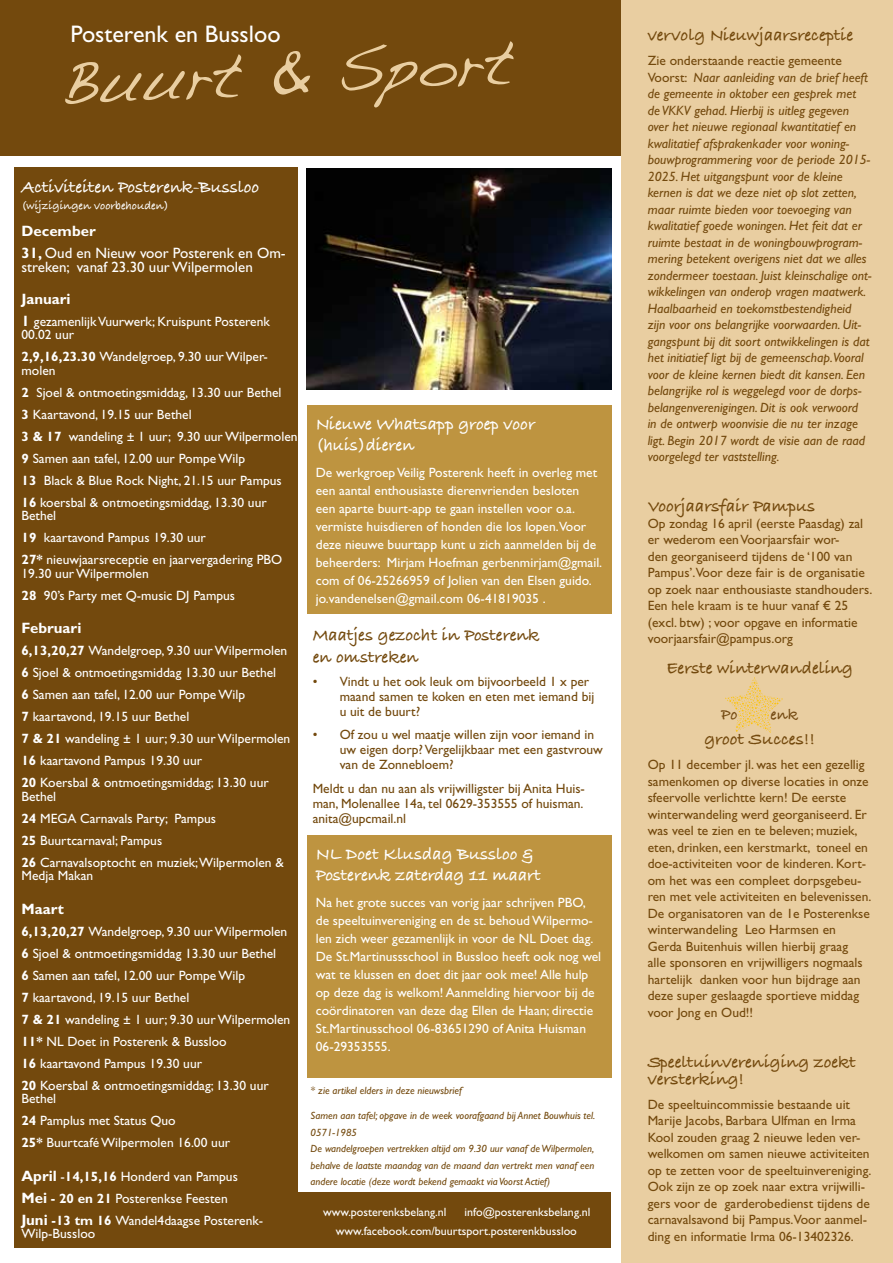
<style>
.page{position:relative;width:893px;height:1263px;background:#fff}
.page>*{position:absolute;margin:0;border:0;box-sizing:border-box;transform-origin:0 0}
.t1{font:63px "Handwriting Dakota";color:#e9cea1}
.t2{font:24px "Gill Sans Std";color:#fff}
.t3{font:18px/16.5px "Bradley Hand ITCTT Bold";color:#73490d}
.t4{font:18px/21.6px "Bradley Hand ITCTT Bold";color:#fff}
.t5{font:700 16.5px "Bradley Hand ITCTT";color:#734911}
.t6{font:15px/22px "Gill Sans Std";color:#fff}
.t7{font:700 15px "Gill Sans Std";color:#fff}
.t8{font:13.5px/22px "Gill Sans Std";color:#fff}
.t9{font:13.5px/16.5px "Gill Sans Std";color:#73490d}
.t10{font:italic 13.5px/16.5px "Gill Sans Std";color:#73490d}
.t11{font:12px/19.4px "Gill Sans Std";color:#fff}
.t12{font:12px "Bradley Hand ITCTT Bold";color:#fff}
.t13{font:italic 10.5px/16.5px "Gill Sans Std";color:#73490d}
.s1{font-style:normal}
.s2{font-weight:700}
.s3{font-weight:700;font-size:15px}
.s4{font-family:"Gill Sans"}
</style>
<div class="page">
<div style="left:0;top:0;width:638px;height:155px;background:#73490d"></div>
<div style="left:622px;top:0;width:271px;height:1263px;background:#e9cea1"></div>
<div style="left:307px;top:405px;width:305px;height:209px;background:#be9440"></div>
<img style="left:306px;top:168px;width:305px;height:221px">
<div style="left:14px;top:167px;width:284px;height:51px;background:#73490d"></div>
<div style="left:14px;top:217px;width:284px;height:1022px;background:#73490d"></div>
<div style="left:14px;top:1192px;width:597px;height:56px;background:#73490d"></div>
<div style="left:307px;top:835px;width:305px;height:242px;background:#be9440"></div>
<svg style="left:725px;top:677px;width:58px;height:56px"></svg>
<h2 class="t2" style="left:70px;top:21px;width:212px">Posterenk en Bussloo</h2>
<h3 class="t3" style="left:648px;top:28px;width:207px">vervolg Nieuwjaarsreceptie</h3>
<p class="t10" style="left:648px;top:53px;width:225px"><span class="s1">Zie onderstaande reactie gemeente Voorst:</span> Naar aanleiding van de brief heeft de gemeente in oktober een gesprek met de VKKV gehad. Hierbij is uitleg gegeven over het nieuwe regionaal kwantitatief en kwalitatief afsprakenkader voor woning&shy;bouwprogrammering voor de periode 2015- 2025. Het uitgangspunt voor de kleine kernen is dat we deze niet op slot zetten, maar ruimte bieden voor toevoeging van kwalitatief goede woningen. Het feit dat er ruimte bestaat in de woningbouwprogram&shy;mering betekent overigens niet dat we alles zondermeer toestaan. Juist kleinschalige ont&shy;wikkelingen van onderop vragen maatwerk.<br>Haalbaarheid en toekomstbestendigheid zijn voor ons belangrijke voorwaarden. Uit&shy;gangspunt bij dit soort ontwikkelingen is dat het initiatief ligt bij de gemeenschap.Vooral voor de kleine kernen biedt dit kansen. Een belangrijke rol is weggelegd voor de dorps&shy;belangenverenigingen. Dit is ook verwoord<br>in de ontwerp woonvisie die nu ter inzage ligt. Begin 2017 wordt de visie aan de raad voorgelegd ter vaststelling.</p>
<h3 class="t3" style="left:648px;top:499px;width:169px">Voorjaarsfair Pampus</h3>
<p class="t9" style="left:648px;top:515px;width:226px">Op zondag 16 april (eerste Paasdag) zal er wederom een Voorjaarsfair wor-<br>den georganiseerd tijdens de ‘100 van Pampus’.Voor deze fair is de organisatie op zoek naar enthousiaste standhouders.<br>Een hele kraam is te huur vanaf € 25 (excl. btw) ; voor opgave en informatie voorjaarsfair@pampus.org</p>
<h3 class="t3" style="left:666px;top:661px;width:188px">Eerste winterwandeling</h3>
<h1 class="t1" style="left:57px;top:46px;width:457px;rotate:-3deg">Buurt &amp; Sport</h1>
<h3 class="t4" style="left:22px;top:177px;width:239px">Activiteiten Posterenk-Bussloo</h3>
<p class="t12" style="left:22px;top:199px;width:149px">(wijzigingen voorbehouden)</p>
<p class="t6" style="left:22px;top:220px;width:266px"><span class="s2">December<br>31,</span> Oud en Nieuw voor Posterenk en Om-</p>
<p class="t6" style="left:22px;top:256px;width:233px">streken; vanaf 23.30 uur Wilpermolen</p>
<p class="t7" style="left:22px;top:290px;width:51px">Januari</p>
<p class="t8" style="left:22px;top:314px;width:250px;line-height:13.5px"><span class="s3">1</span> gezamenlijk Vuurwerk; Kruispunt Posterenk<br>00.02 uur</p>
<p class="t8" style="left:22px;top:350px;width:248px;line-height:13.5px"><span class="s2">2,9,16,23.30</span> Wandelgroep, 9.30 uur Wilper&shy;molen</p>
<p class="t8" style="left:22px;top:381px;width:278px"><span class="s2">2</span> Sjoel &amp; ontmoetingsmiddag, 13.30 uur Bethel<br><span class="s2">3</span> Kaartavond, 19.15 uur Bethel<br><span class="s2">3 &amp; 17</span> wandeling ± 1 uur; 9.30 uur Wilpermolen <span class="s2">9</span> Samen aan tafel, 12.00 uur Pompe Wilp<br><span class="s2">13</span> Black &amp; Blue Rock Night, 21.15 uur Pampus <span class="s2">16</span> koersbal &amp; ontmoetingsmiddag, 13.30 uur</p>
<p class="t8" style="left:22px;top:505px;width:262px">Bethel<br><span class="s2">19</span> kaartavond Pampus 19.30 uur<br><span class="s2">27*</span> nieuwjaarsreceptie en jaarvergadering PBO</p>
<p class="t8" style="left:22px;top:562px;width:215px">19.30 uur Wilpermolen<br><span class="s2">28</span> 90’s Party met Q-music DJ Pampus</p>
<p class="t7" style="left:22px;top:619px;width:61px">Februari</p>
<p class="t8" style="left:22px;top:640px;width:270px"><span class="s2">6,13,20,27</span> Wandelgroep, 9.30 uur Wilpermolen <span class="s2">6</span> Sjoel &amp; ontmoetingsmiddag 13.30 uur Bethel<br><span class="s2">6</span> Samen aan tafel, 12.00 uur Pompe Wilp<br><span class="s2">7</span> kaartavond, 19.15 uur Bethel<br><span class="s2">7 &amp; 21</span> wandeling ± 1 uur; 9.30 uur Wilpermolen <span class="s2">16</span> kaartavond Pampus 19.30 uur<br><span class="s2">20</span> Koersbal &amp; ontmoetingsmiddag; 13.30 uur</p>
<p class="t8" style="left:22px;top:785px;width:264px">Bethel<br><span class="s2">24</span> MEGA Carnavals Party; Pampus<br><span class="s2">25</span> Buurtcarnaval; Pampus<br><span class="s2">26</span> Carnavalsoptocht en muziek;Wilpermolen &amp;</p>
<p class="t8" style="left:22px;top:865px;width:73px">Medja Makan</p>
<p class="t7" style="left:22px;top:900px;width:44px">Maart</p>
<p class="t8" style="left:22px;top:920px;width:270px"><span class="s2">6,13,20,27</span> Wandelgroep, 9.30 uur Wilpermolen <span class="s2">6</span> Sjoel &amp; ontmoetingsmiddag 13.30 uur Bethel<br><span class="s2">6</span> Samen aan tafel, 12.00 uur Pompe Wilp<br><span class="s2">7</span> kaartavond, 19.15 uur Bethel<br><span class="s2">7 &amp; 21</span> wandeling ± 1 uur; 9.30 uur Wilpermolen <span class="s2">11*</span> NL Doet in Posterenk &amp; Bussloo<br><span class="s2">16</span> kaartavond Pampus 19.30 uur<br><span class="s2">20</span> Koersbal &amp; ontmoetingsmiddag; 13.30 uur</p>
<p class="t8" style="left:22px;top:1088px;width:210px">Bethel<br><span class="s2">24</span> Pamplus met Status Quo<br><span class="s2">25*</span> Buurtcafé Wilpermolen 16.00 uur</p>
<p class="t8" style="left:22px;top:1165px;width:243px"><span class="s3">April</span> <span class="s4">-</span><span class="s2">14,15,16</span> Honderd van Pampus<br><span class="s3">Mei</span> <span class="s2">- 20 en 21</span> Posterenkse Feesten<br><span class="s3">Juni</span> <span class="s2">-13 tm 16</span> Wandel4daagse Posterenk-</p>
<p class="t8" style="left:22px;top:1223px;width:75px">Wilp-Bussloo</p>
<h3 class="t4" style="left:316px;top:414px;width:221px">Nieuwe Whatsapp groep voor (huis)dieren</h3>
<p class="t8" style="left:316px;top:463px;width:288px;line-height:18px">De werkgroep Veilig Posterenk heeft in overleg met een aantal enthousiaste dierenvrienden besloten een aparte buurt-app te gaan instellen voor o.a. vermiste huisdieren of honden die los lopen.Voor deze nieuwe buurtapp kunt u zich aanmelden bij de beheerders: Mirjam Hoefman gerbenmirjam@gmail. com of 06-25266959 of Jolien van den Elsen guido. jo.vandenelsen@gmail.com 06-41819035 .</p>
<h3 class="t3" style="left:313px;top:625px;width:228px;line-height:21.6px">Maatjes gezocht in Posterenk en omstreken</h3>
<p class="t9" style="left:340px;top:673px;width:256px;line-height:15px;text-indent:-27px">• Vindt u het ook leuk om bijvoorbeeld 1 x per maand samen te koken en eten met iemand bij u uit de buurt?</p>
<p class="t9" style="left:340px;top:727px;width:265px;line-height:15px;text-indent:-27px">• Of zou u wel maatje willen zijn voor iemand in uw eigen dorp? Vergelijkbaar met een gastvrouw van de Zonnebloem?</p>
<p class="t9" style="left:313px;top:780px;width:274px;line-height:15px;text-align:justify">Meldt u dan nu aan als vrijwilligster bij Anita Huis&shy;man, Molenallee 14a, tel 0629-353555 of huisman. anita@upcmail.nl</p>
<p class="t5" style="left:721px;top:702px;width:18px">Po</p>
<p class="t5" style="left:771px;top:702px;width:29px">enk</p>
<h3 class="t3" style="left:704px;top:732px;width:112px">groot Succes!!</h3>
<p class="t9" style="left:648px;top:757px;width:225px">Op 11 december jl. was het een gezellig samenkomen op diverse locaties in onze sfeervolle verlichtte kern! De eerste winterwandeling werd georganiseerd. Er was veel te zien en te beleven; muziek, eten, drinken, een kerstmarkt, toneel en doe-activiteiten voor de kinderen. Kort&shy;om het was een compleet dorpsgebeu&shy;ren met vele activiteiten en belevenissen.<br>De organisatoren van de 1e Posterenkse winterwandeling Leo Harmsen en Gerda Buitenhuis willen hierbij graag<br>alle sponsoren en vrijwilligers nogmaals hartelijk danken voor hun bijdrage aan deze super geslaagde sportieve middag voor Jong en Oud!!</p>
<h3 class="t3" style="left:648px;top:1055px;width:210px">Speeltuinvereniging zoekt versterking!</h3>
<p class="t9" style="left:648px;top:1096px;width:225px">De speeltuincommissie bestaande uit Marije Jacobs, Barbara Ulfman en Irma Kool zouden graag 2 nieuwe leden ver&shy;welkomen om samen nieuwe activiteiten op te zetten voor de speeltuinvereniging.<br>Ook zijn ze op zoek naar extra vrijwilli&shy;gers voor de garderobedienst tijdens de carnavalsavond bij Pampus.Voor aanmel&shy;ding en informatie Irma 06-13402326.</p>
<h3 class="t4" style="left:316px;top:844px;width:226px">NL Doet Klusdag Bussloo &amp;<br>Posterenk zaterdag 11 maart</h3>
<p class="t8" style="left:316px;top:893px;width:287px;line-height:18px">Na het grote succes van vorig jaar schrijven PBO, de speeltuinvereniging en de st. behoud Wilpermo&shy;len zich weer gezamenlijk in voor de NL Doet dag.<br>De St.Martinussschool in Bussloo heeft ook nog wel wat te klussen en doet dit jaar ook mee! Alle hulp op deze dag is welkom! Aanmelding hiervoor bij de coördinatoren van deze dag Ellen de Haan; directie St.Martinusschool 06-83651290 of Anita Huisman 06-29353555.</p>
<p class="t13" style="left:311px;top:1083px;width:153px">* zie artikel elders in deze nieuwsbrief</p>
<p class="t13" style="left:311px;top:1108px;width:286px">Samen aan tafel; opgave in de week voorafgaand bij Annet Bouwhuis tel.<br>0571-1985<br>De wandelgroepen vertrekken altijd om 9.30 uur vanaf de Wilpermolen, behalve de laatste maandag van de maand dan vertrekt men vanaf een andere locatie (deze wordt bekend gemaakt via Voorst Actief)</p>
<p class="t11" style="left:336px;top:1202px;width:256px;text-indent:129px">info@posterenksbelang.nl www.facebook.com/buurtsport.posterenkbussloo</p>
<p class="t11" style="left:323px;top:1202px;width:125px">www.posterenksbelang.nl</p>
</div>
